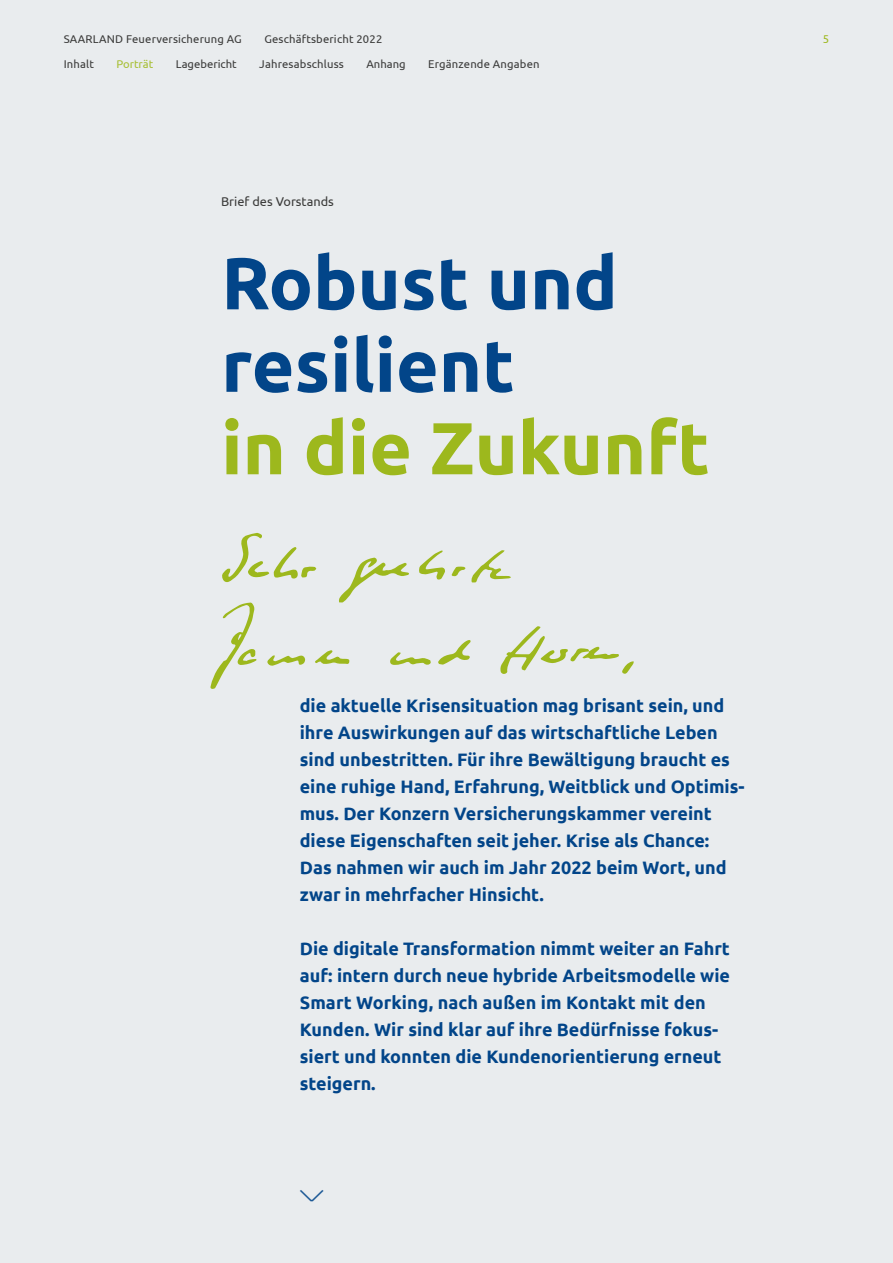
<style>
.page{position:relative;width:893px;height:1263px;background:#e9ecee}
.page>*{position:absolute;margin:0;border:0;box-sizing:border-box;transform-origin:0 0}
.t1{font:700 73.5px/82.5px "Ubuntu";color:#024589}
.t2{font:700 73.5px "Ubuntu";color:#9db81d}
.t3{font:24px "vkb iconfont";color:#1b5895}
.t4{font:700 18px/27px "Ubuntu";color:#024589}
.t5{font:12.75px "Ubuntu";color:#3b3b3a}
.t6{font:11.25px "Ubuntu";letter-spacing:.015em;color:#3b3b3a}
.t7{font:11.25px "Ubuntu";color:#a7bf34}
.t8{font:11.25px "Ubuntu";color:#9db81d}
</style>
<div class="page">
<svg style="left:339px;top:557px;width:70px;height:46px"></svg>
<svg style="left:438px;top:640px;width:33px;height:25px"></svg>
<svg style="left:390px;top:652px;width:41px;height:13px"></svg>
<svg style="left:267px;top:655px;width:38px;height:11px"></svg>
<svg style="left:315px;top:650px;width:35px;height:14px"></svg>
<svg style="left:210px;top:602px;width:47px;height:87px"></svg>
<svg style="left:222px;top:533px;width:94px;height:50px"></svg>
<svg style="left:419px;top:550px;width:92px;height:33px"></svg>
<svg style="left:500px;top:626px;width:134px;height:48px"></svg>
<p class="t6" style="left:64px;top:32px;width:180px">SAARLAND Feuerversicherung AG</p>
<p class="t6" style="left:264px;top:32px;width:119px">Geschäftsbericht 2022</p>
<p class="t8" style="left:823px;top:32px;width:8px">5</p>
<p class="t6" style="left:64px;top:57px;width:32px">Inhalt</p>
<p class="t7" style="left:117px;top:57px;width:38px">Porträt</p>
<p class="t6" style="left:176px;top:57px;width:62px">Lagebericht</p>
<p class="t6" style="left:259px;top:57px;width:86px">Jahresabschluss</p>
<p class="t6" style="left:366px;top:57px;width:41px">Anhang</p>
<p class="t6" style="left:428px;top:57px;width:113px">Ergänzende Angaben</p>
<p class="t5" style="left:221px;top:194px;width:114px">Brief des Vorstands</p>
<h1 class="t1" style="left:221px;top:241px;width:398px">Robust und resilient</h1>
<h1 class="t2" style="left:221px;top:404px;width:490px">in die Zukunft</h1>
<p class="t4" style="left:300px;top:692px;width:446px">die aktuelle Krisensituation mag brisant sein, und ihre Auswirkungen auf das wirtschaftliche Leben sind unbestritten. Für ihre Bewältigung braucht es eine ruhige Hand, Erfahrung, Weitblick und Optimis&shy;mus. Der Konzern Versicherungskammer vereint diese Eigenschaften seit jeher. Krise als Chance:<br>Das nahmen wir auch im Jahr 2022 beim Wort, und zwar in mehrfacher Hinsicht.</p>
<p class="t4" style="left:300px;top:935px;width:432px">Die digitale Transformation nimmt weiter an Fahrt auf: intern durch neue hybride Arbeitsmodelle wie Smart Working, nach außen im Kontakt mit den Kunden. Wir sind klar auf ihre Bedürfnisse fokus&shy;siert und konnten die Kundenorientierung erneut steigern.</p>
<h2 class="t3" style="left:300px;top:1183px;width:25px">K</h2>
</div>
